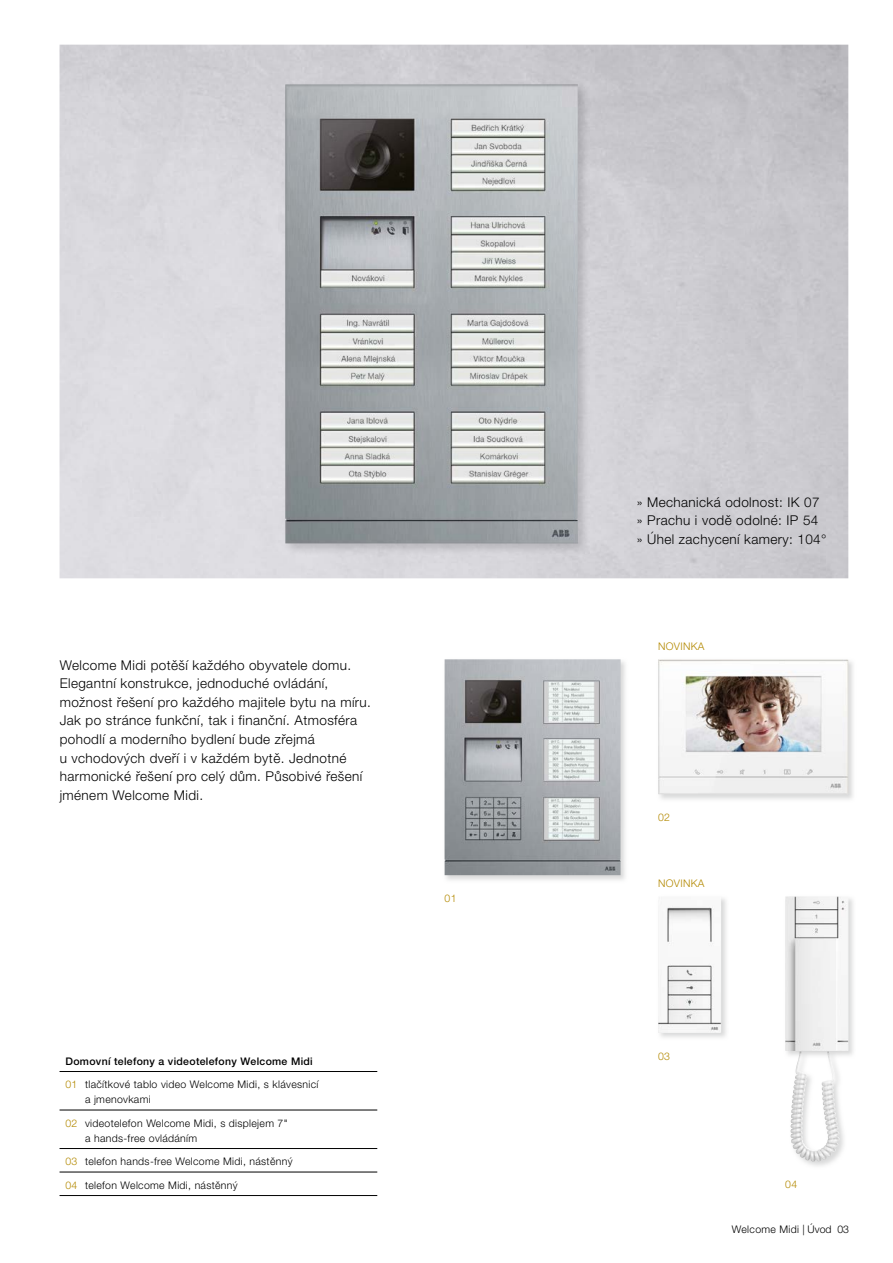
<style>
.page{position:relative;width:893px;height:1263px;background:#fff}
.page>*{position:absolute;margin:0;border:0;box-sizing:border-box;transform-origin:0 0}
.t1{font:300 13.5px/18.6px "Helvetica Neue CE";letter-spacing:.03em;color:#000}
.t2{font:300 10.5px/15px "Helvetica Neue CE";letter-spacing:.03em;color:#000}
.t3{font:500 10.5px "Helvetica Neue CE";letter-spacing:.03em;color:#000}
.t4{font:300 10.5px "Helvetica Neue CE";letter-spacing:.03em;color:#b38900}
.s1{color:#b38900}
.s2{font-family:"Helvetica Neue LT Pro"}
</style>
<div class="page">
<img style="left:285px;top:84px;width:293px;height:459px">
<hr style="left:60px;top:1071px;width:317px;height:1px;background:#000">
<hr style="left:60px;top:1110px;width:317px;height:1px;background:#000">
<hr style="left:60px;top:1148px;width:317px;height:1px;background:#000">
<hr style="left:60px;top:1172px;width:317px;height:1px;background:#000">
<hr style="left:60px;top:1195px;width:317px;height:1px;background:#000">
<img style="left:804px;top:896px;width:49px;height:270px">
<img style="left:785px;top:896px;width:53px;height:265px">
<img style="left:445px;top:659px;width:176px;height:216px">
<img style="left:658px;top:659px;width:190px;height:135px">
<img style="left:658px;top:896px;width:63px;height:137px">
<p class="t1" style="left:60px;top:656px;width:313px">Welcome Midi potěší každého obyvatele domu.<br>Elegantní konstrukce, jednoduché ovládání, možnost řešení pro každého majitele bytu na míru.<br>Jak po stránce funkční, tak i finanční. Atmosféra pohodlí a moderního bydlení bude zřejmá<br>u vchodových dveří i v každém bytě. Jednotné harmonické řešení pro celý dům. Působivé řešení jménem Welcome Midi.</p>
<p class="t3" style="left:65px;top:1055px;width:249px">Domovní telefony a videotelefony Welcome Midi</p>
<p class="t2" style="left:85px;top:1077px;width:235px;text-indent:-20px"><span class="s1">01</span> tlačítkové tablo video Welcome Midi, s klávesnicí a jmenovkami</p>
<p class="t2" style="left:85px;top:1115px;width:204px;text-indent:-20px"><span class="s1">02</span> videotelefon Welcome Midi, s displejem 7<span class="s2">" </span>a hands-free ovládáním</p>
<p class="t2" style="left:65px;top:1154px;width:229px"><span class="s1">03</span> telefon hands-free Welcome Midi, nástěnný</p>
<p class="t2" style="left:65px;top:1177px;width:174px"><span class="s1">04</span> telefon Welcome Midi, nástěnný</p>
<p class="t4" style="left:445px;top:892px;width:13px">01</p>
<p class="t1" style="left:637px;top:493px;width:191px">» Mechanická odolnost: IK 07 » Prachu i vodě odolné: IP 54 » Úhel zachycení kamery: 104°</p>
<p class="t4" style="left:658px;top:640px;width:48px">NOVINKA</p>
<p class="t4" style="left:658px;top:811px;width:13px">02</p>
<p class="t4" style="left:658px;top:877px;width:48px">NOVINKA</p>
<p class="t4" style="left:658px;top:1050px;width:13px">03</p>
<p class="t4" style="left:785px;top:1178px;width:13px">04</p>
<p class="t2" style="left:732px;top:1222px;width:119px">Welcome Midi | Úvod 03</p>
</div>
